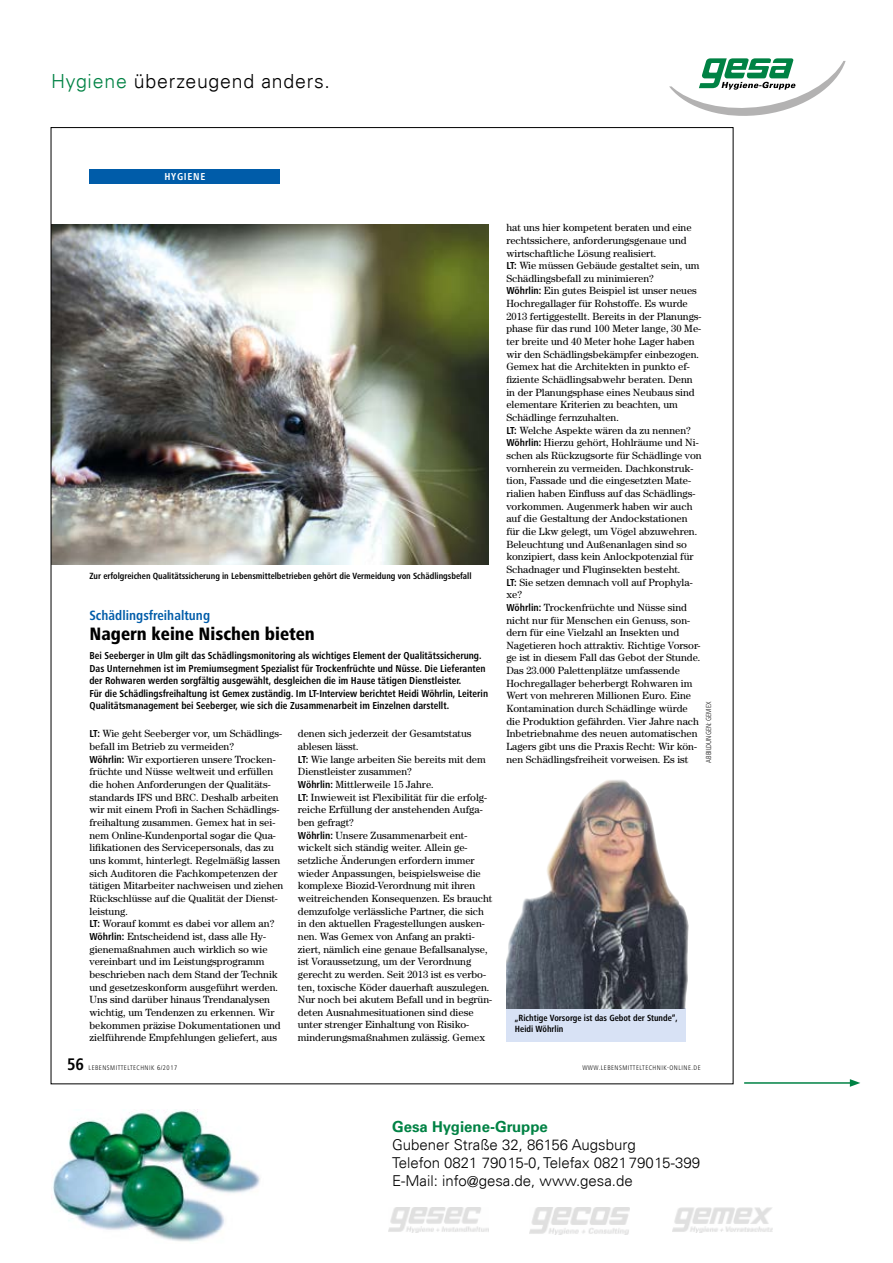
<style>
.page{position:relative;width:893px;height:1263px;background:#fff}
.page>*{position:absolute;margin:0;border:0;box-sizing:border-box;transform-origin:0 0}
.t1{font:300 19.5px "Univers LT";letter-spacing:.04em;color:#000}
.t2{font:800 condensed 18.6px "Frutiger LT";color:#000}
.t3{font:700 condensed 17.4px "Frutiger LT";color:#000}
.t4{font:300 15px/18px "Univers LT";color:#000}
.t5{font:700 15px "Univers LT";color:#008244}
.t6{font:700 condensed 13.95px "Frutiger LT";color:#005ca9}
.t7{font:10.5px/12.6px "Century LT";color:#000}
.t8{font:700 condensed 10.5px/12.6px "Frutiger LT";color:#000}
.t9{font:700 condensed 10.5px "Frutiger LT";letter-spacing:.07em;color:#fff}
.t10{font:700 condensed 9.3px/11.1px "Frutiger LT";color:#000}
.t11{font:300 condensed 7.5px "Frutiger LT";color:#000}
.t12{font:300 condensed 6.9px "Frutiger LT";letter-spacing:.07em;color:#000}
.s1{color:#008244}
.s2{font-family:"Frutiger LT";font-weight:700;font-stretch:condensed}
</style>
<div class="page">
<svg style="left:669px;top:58px;width:177px;height:58px"></svg>
<img style="left:672px;top:1208px;width:100px;height:24px">
<img style="left:389px;top:1208px;width:100px;height:24px">
<img style="left:529px;top:1208px;width:100px;height:26px">
<img style="left:51px;top:1109px;width:209px;height:133px">
<div style="left:89px;top:169px;width:191px;height:15px;background:#005ca9"></div>
<img style="left:53px;top:224px;width:435px;height:341px">
<div style="left:506px;top:1008px;width:180px;height:33px;background:#d8e2f5"></div>
<img style="left:506px;top:780px;width:183px;height:228px">
<hr style="left:744px;top:1082px;width:108px;height:2px;background:#008244">
<svg style="left:850px;top:1079px;width:10px;height:8px"></svg>
<h1 class="t1" style="left:51px;top:70px;width:280px"><span class="s1">Hygiene</span> überzeugend anders.</h1>
<p class="t9" style="left:164px;top:171px;width:43px">HyGieNe</p>
<p class="t10" style="left:89px;top:570px;width:384px">Zur erfolgreichen Qualitätssicherung in Lebensmittelbetrieben gehört die Vermeidung von schädlingsbefall</p>
<h3 class="t6" style="left:89px;top:608px;width:122px">schädlingsfreihaltung</h3>
<h2 class="t2" style="left:89px;top:623px;width:227px">Nagern keine Nischen bieten</h2>
<p class="t8" style="left:89px;top:649px;width:400px">bei seeberger in Ulm gilt das schädlingsmonitoring als wichtiges element der Qualitätssicherung. das Unternehmen ist im Premiumsegment spezialist für trockenfrüchte und Nüsse. die Lieferanten der rohwaren werden sorgfältig ausgewählt, desgleichen die im Hause tätigen dienstleister.<br>für die schädlingsfreihaltung ist Gemex zuständig. im Lt-interview berichtet Heidi Wöhrlin, Leiterin Qualitätsmanagement bei seeberger, wie sich die Zusammenarbeit im einzelnen darstellt.</p>
<p class="t7" style="left:89px;top:727px;width:195px"><span class="s2">Lt:</span> Wie geht Seeberger vor, um Schädlings&shy;befall im Betrieb zu vermeiden?<br><span class="s2">Wöhrlin:</span> Wir exportieren unsere Trocken&shy;früchte und Nüsse weltweit und erfüllen die hohen Anforderungen der Qualitäts&shy;standards IFS und BRC. Deshalb arbeiten wir mit einem Profi in Sachen Schädlings&shy;freihaltung zusammen. Gemex hat in sei&shy;nem Online-Kundenportal sogar die Qua&shy;lifikationen des Servicepersonals, das zu uns kommt, hinterlegt. Regelmäßig lassen sich Auditoren die Fachkompetenzen der tätigen Mitarbeiter nachweisen und ziehen Rückschlüsse auf die Qualität der Dienst&shy;leistung.<br><span class="s2">Lt:</span> Worauf kommt es dabei vor allem an?<br><span class="s2">Wöhrlin:</span> Entscheidend ist, dass alle Hy&shy;gienemaßnahmen auch wirklich so wie vereinbart und im Leistungsprogramm beschrieben nach dem Stand der Technik und gesetzeskonform ausgeführt werden.<br>Uns sind darüber hinaus Trendanalysen wichtig, um Tendenzen zu erkennen. Wir bekommen präzise Dokumentationen und zielführende Empfehlungen geliefert, aus</p>
<p class="t7" style="left:298px;top:727px;width:196px">denen sich jederzeit der Gesamtstatus ablesen lässt.<br><span class="s2">Lt:</span> Wie lange arbeiten Sie bereits mit dem Dienstleister zusammen?<br><span class="s2">Wöhrlin:</span> Mittlerweile 15 Jahre.<br><span class="s2">Lt:</span> Inwieweit ist Flexibilität für die erfolg&shy;reiche Erfüllung der anstehenden Aufga&shy;ben gefragt?<br><span class="s2">Wöhrlin:</span> Unsere Zusammenarbeit ent&shy;wickelt sich ständig weiter. Allein ge&shy;setzliche Änderungen erfordern immer wieder Anpassungen, beispielsweise die komplexe Biozid-Verordnung mit ihren weitreichenden Konsequenzen. Es braucht demzufolge verlässliche Partner, die sich in den aktuellen Fragestellungen ausken&shy;nen. Was Gemex von Anfang an prakti&shy;ziert, nämlich eine genaue Befallsanalyse, ist Voraussetzung, um der Verordnung gerecht zu werden. Seit 2013 ist es verbo&shy;ten, toxische Köder dauerhaft auszulegen.<br>Nur noch bei akutem Befall und in begrün&shy;deten Ausnahmesituationen sind diese unter strenger Einhaltung von Risiko&shy;minderungsmaßnahmen zulässig. Gemex</p>
<p class="t7" style="left:506px;top:221px;width:197px">hat uns hier kompetent beraten und eine rechtssichere, anforderungsgenaue und wirtschaftliche Lösung realisiert.<br><span class="s2">Lt:</span> Wie müssen Gebäude gestaltet sein, um Schädlingsbefall zu minimieren?<br><span class="s2">Wöhrlin:</span> Ein gutes Beispiel ist unser neues Hochregallager für Rohstoffe. Es wurde 2013 fertiggestellt. Bereits in der Planungs&shy;phase für das rund 100 Meter lange, 30 Me&shy;ter breite und 40 Meter hohe Lager haben wir den Schädlingsbekämpfer einbezogen.<br>Gemex hat die Architekten in punkto ef&shy;fiziente Schädlingsabwehr beraten. Denn in der Planungsphase eines Neubaus sind elementare Kriterien zu beachten, um Schädlinge fernzuhalten.<br><span class="s2">Lt:</span> Welche Aspekte wären da zu nennen?<br><span class="s2">Wöhrlin:</span> Hierzu gehört, Hohlräume und Ni&shy;schen als Rückzugsorte für Schädlinge von vornherein zu vermeiden. Dachkonstruk&shy;tion, Fassade und die eingesetzten Mate&shy;rialien haben Einfluss auf das Schädlings&shy;vorkommen. Augenmerk haben wir auch auf die Gestaltung der Andockstationen für die Lkw gelegt, um Vögel abzuwehren.<br>Beleuchtung und Außenanlagen sind so konzipiert, dass kein Anlockpotenzial für Schadnager und Fluginsekten besteht.<br><span class="s2">Lt:</span> Sie setzen demnach voll auf Prophyla&shy;xe?<br><span class="s2">Wöhrlin:</span> Trockenfrüchte und Nüsse sind nicht nur für Menschen ein Genuss, son&shy;dern für eine Vielzahl an Insekten und Nagetieren hoch attraktiv. Richtige Vorsor&shy;ge ist in diesem Fall das Gebot der Stunde.<br>Das 23.000 Palettenplätze umfassende Hochregallager beherbergt Rohwaren im Wert von mehreren Millionen Euro. Eine Kontamination durch Schädlinge würde die Produktion gefährden. Vier Jahre nach Inbetriebnahme des neuen automatischen Lagers gibt uns die Praxis Recht: Wir kön&shy;nen Schädlingsfreiheit vorweisen. Es ist</p>
<p class="t11" style="left:704px;top:763px;width:62px;rotate:-90deg">ABBILDUNGEN: GEMEX</p>
<p class="t10" style="left:515px;top:1012px;width:164px">„richtige Vorsorge ist das Gebot der stunde“,<br>Heidi Wöhrlin</p>
<h3 class="t3" style="left:67px;top:1054px;width:18px">56</h3>
<p class="t12" style="left:89px;top:1064px;width:90px">LEBENSMITTELTECHNIK 6/2017</p>
<p class="t12" style="left:582px;top:1064px;width:120px">WWW.LEBENSMITTELTECHNIK-ONLINE.DE</p>
<h3 class="t5" style="left:392px;top:1118px;width:157px">Gesa Hygiene-Gruppe</h3>
<h3 class="t4" style="left:392px;top:1136px;width:309px">Gubener Straße 32, 86156 Augsburg<br>Telefon 0821 79015-0, Telefax 082179015-399<br>E-Mail: info@gesa.de, www.gesa.de</h3>
</div>
